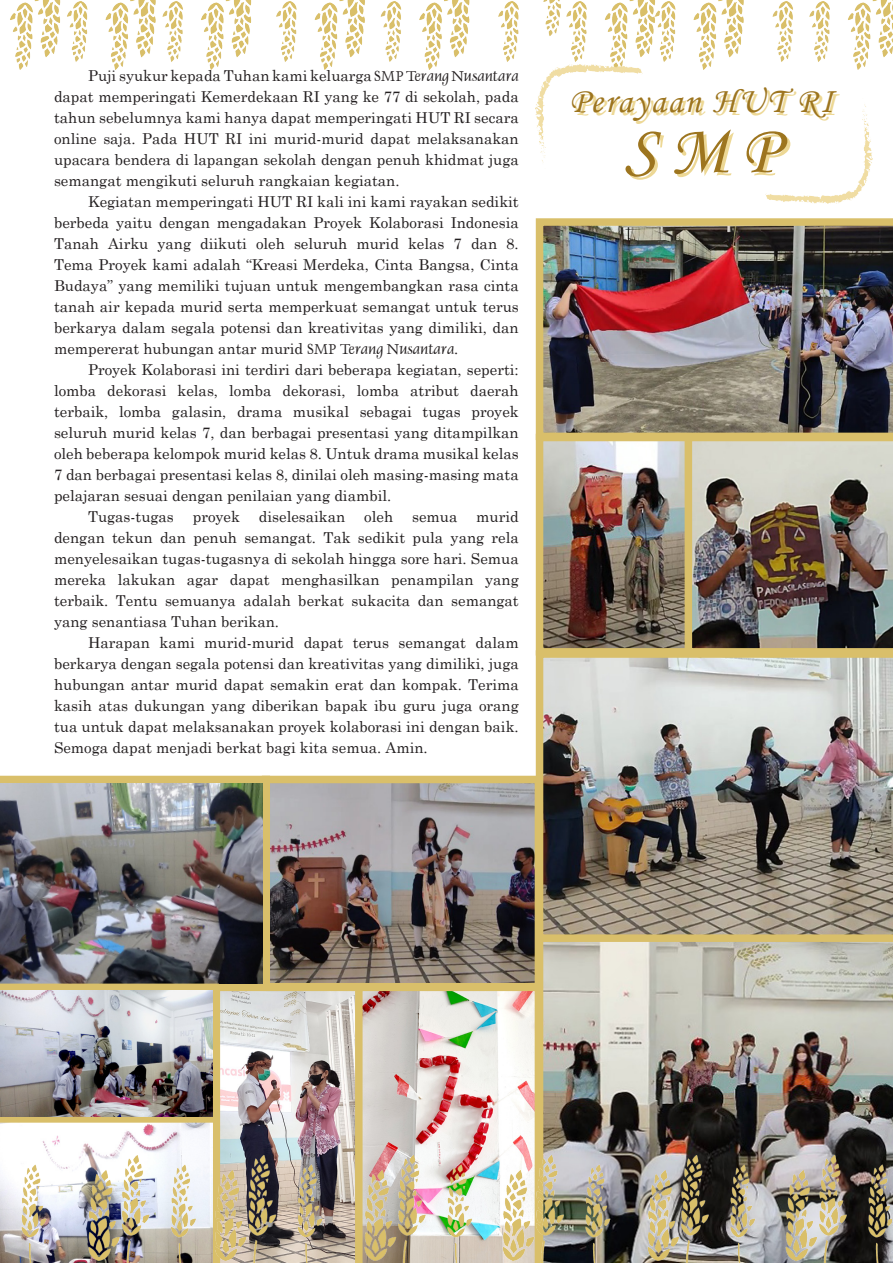
<style>
.page{position:relative;width:893px;height:1263px;background:#fff}
.page>*{position:absolute;margin:0;border:0;box-sizing:border-box;transform-origin:0 0}
.t1{font:69px "Monotype Corsiva";color:#9d751f}
.t2{font:36px "Monotype Corsiva";letter-spacing:.05em;color:#9d751f}
.t3{font:15px/21px "Century Schoolbook";color:#231f20;text-align:justify}
.s1{font-family:"Dauphin Plain";font-size:16.5px}
</style>
<div class="page">
<img style="left:542px;top:942px;width:351px;height:321px">
<img style="left:0;top:775px;width:364px;height:381px">
<img style="left:0;top:1123px;width:213px;height:33px">
<svg style="left:355px;top:990px;width:187px;height:166px"></svg>
<img style="left:0;top:1156px;width:891px;height:107px">
<img style="left:10px;top:0;width:882px;height:69px">
<img style="left:536px;top:65px;width:107px;height:98px">
<img style="left:765px;top:104px;width:107px;height:99px">
<img style="left:536px;top:218px;width:357px;height:216px">
<img style="left:545px;top:443px;width:139px;height:204px">
<div style="left:536px;top:434px;width:157px;height:222px;border:8px solid #d9bf6a"></div>
<img style="left:685px;top:434px;width:208px;height:216px">
<img style="left:536px;top:650px;width:357px;height:292px">
<img style="left:271px;top:785px;width:262px;height:196px">
<div style="left:262px;top:776px;width:280px;height:214px;border:8px solid #d9bf6a"></div>
<div style="left:0;top:776px;width:270px;height:214px;border:8px solid #d9bf6a"></div>
<img style="left:0;top:783px;width:263px;height:200px">
<div style="left:0;top:983px;width:219px;height:140px;border:8px solid #d9bf6a"></div>
<img style="left:0;top:990px;width:213px;height:126px">
<p class="t3" style="left:54px;top:64px;width:466px;text-indent:34px">Puji syukur kepada Tuhan kami keluarga <span class="s1">SMP Terang Nusantara </span>dapat memperingati Kemerdekaan RI yang ke 77 di sekolah, pada tahun sebelumnya kami hanya dapat memperingati HUT RI secara online saja. Pada HUT RI ini murid-murid dapat melaksanakan upacara bendera di lapangan sekolah dengan penuh khidmat juga semangat mengikuti seluruh rangkaian kegiatan.</p>
<p class="t3" style="left:54px;top:190px;width:466px;text-indent:34px">Kegiatan memperingati HUT RI kali ini kami rayakan sedikit berbeda yaitu dengan mengadakan Proyek Kolaborasi Indonesia Tanah Airku yang diikuti oleh seluruh murid kelas 7 dan 8.<br>Tema Proyek kami adalah “Kreasi Merdeka, Cinta Bangsa, Cinta Budaya” yang memiliki tujuan untuk mengembangkan rasa cinta tanah air kepada murid serta memperkuat semangat untuk terus berkarya dalam segala potensi dan kreativitas yang dimiliki, dan mempererat hubungan antar murid <span class="s1">SMP Terang Nusantara</span>.</p>
<p class="t3" style="left:54px;top:358px;width:466px;text-indent:34px">Proyek Kolaborasi ini terdiri dari beberapa kegiatan, seperti: lomba dekorasi kelas, lomba dekorasi, lomba atribut daerah terbaik, lomba galasin, drama musikal sebagai tugas proyek seluruh murid kelas 7, dan berbagai presentasi yang ditampilkan oleh beberapa kelompok murid kelas 8. Untuk drama musikal kelas 7 dan berbagai presentasi kelas 8, dinilai oleh masing-masing mata pelajaran sesuai dengan penilaian yang diambil.</p>
<p class="t3" style="left:88px;top:505px;width:87px">Tugas-tugas</p>
<p class="t3" style="left:193px;top:505px;width:49px">proyek</p>
<p class="t3" style="left:259px;top:505px;width:88px">diselesaikan</p>
<p class="t3" style="left:364px;top:505px;width:30px">oleh</p>
<p class="t3" style="left:412px;top:505px;width:47px">semua</p>
<p class="t3" style="left:54px;top:505px;width:466px;text-indent:422px">murid dengan tekun dan penuh semangat. Tak sedikit pula yang rela menyelesaikan tugas-tugasnya di sekolah hingga sore hari. Semua mereka lakukan agar dapat menghasilkan penampilan yang terbaik. Tentu semuanya adalah berkat sukacita dan semangat yang senantiasa Tuhan berikan.</p>
<p class="t3" style="left:54px;top:631px;width:466px;text-indent:34px">Harapan kami murid-murid dapat terus semangat dalam berkarya dengan segala potensi dan kreativitas yang dimiliki, juga hubungan antar murid dapat semakin erat dan kompak. Terima kasih atas dukungan yang diberikan bapak ibu guru juga orang tua untuk dapat melaksanakan proyek kolaborasi ini dengan baik.<br>Semoga dapat menjadi berkat bagi kita semua. Amin.</p>
<p class="t2" style="left:569px;top:79px;width:266px">Perayaan HUT RI</p>
<p class="t1" style="left:624px;top:109px;width:156px">SMP</p>
</div>
